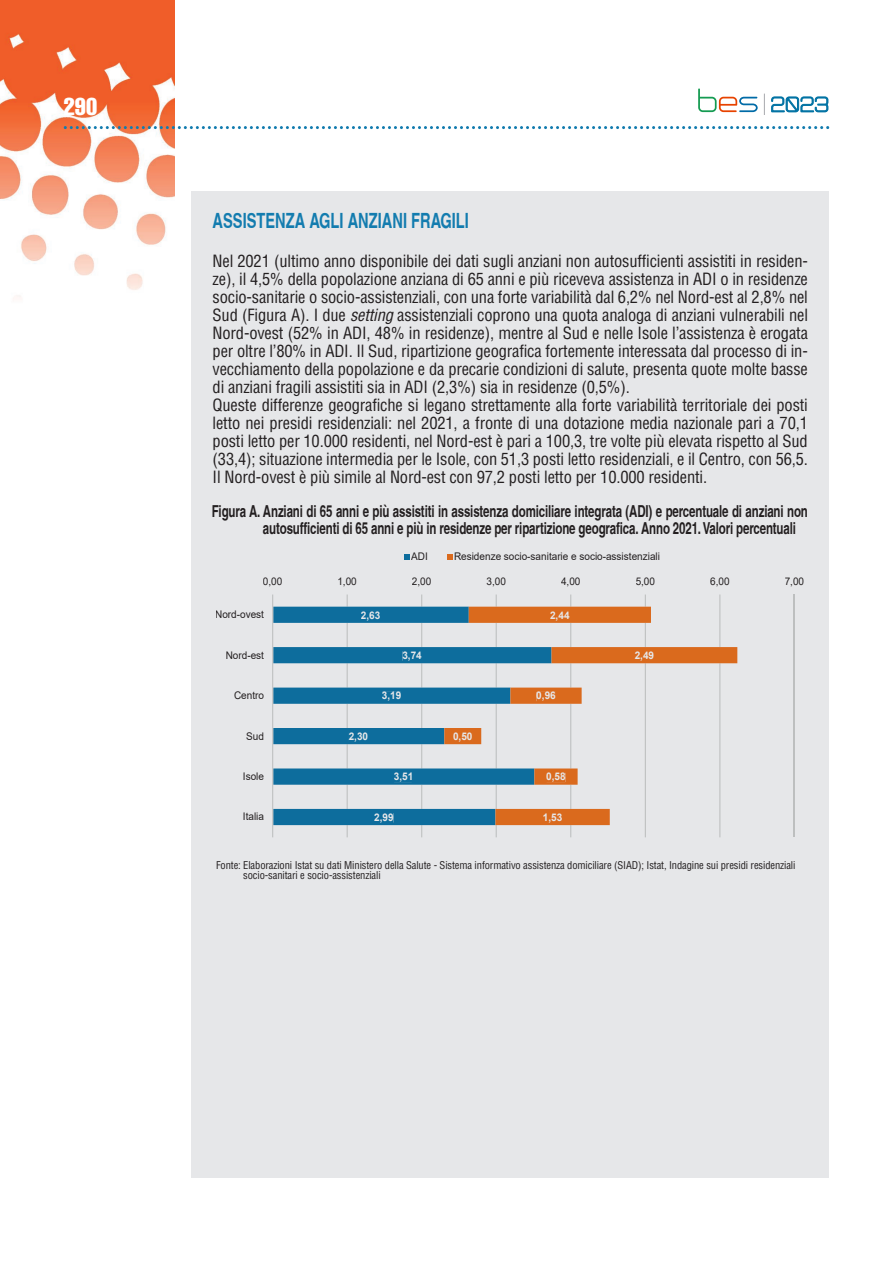
<style>
.page{position:relative;width:893px;height:1263px;background:#fff}
.page>*{position:absolute;margin:0;border:0;box-sizing:border-box;transform-origin:0 0}
.t1{font:24px "Helvetica LT Std Comp";color:#fff}
.t2{font:700 condensed 21px "Helvetica";color:#137caf;scale:.85 1}
.t3{font:condensed 16.5px/18px "Helvetica LT Std";letter-spacing:-.01em;color:#231f20}
.t4{font:700 condensed 16.5px/16.5px "Helvetica";letter-spacing:-.01em;color:#231f20;scale:.85 1}
.t5{font:condensed 10.5px/10.5px "Helvetica LT Std";letter-spacing:-.01em;color:#231f20}
.t6{font:10.5px "Arial";color:#231f20;scale:.95 1}
.t7{font:700 10.5px "Arial";color:#e6e7e9;scale:.95 1}
.s1{font-style:italic}
</style>
<div class="page">
<img style="left:0;top:0;width:174px;height:297px">
<svg style="left:64px;top:126px;width:765px;height:3px"></svg>
<svg style="left:764px;top:94px;width:1px;height:21px"></svg>
<svg style="left:698px;top:88px;width:60px;height:24px"></svg>
<svg style="left:771px;top:96px;width:57px;height:16px"></svg>
<div style="left:191px;top:191px;width:638px;height:987px;background:#e6e7e9"></div>
<svg style="left:347px;top:594px;width:1px;height:13px"></svg>
<svg style="left:347px;top:825px;width:1px;height:12px"></svg>
<svg style="left:421px;top:594px;width:1px;height:13px"></svg>
<svg style="left:421px;top:825px;width:1px;height:12px"></svg>
<svg style="left:496px;top:594px;width:1px;height:13px"></svg>
<svg style="left:496px;top:825px;width:1px;height:12px"></svg>
<svg style="left:570px;top:594px;width:1px;height:13px"></svg>
<svg style="left:570px;top:825px;width:1px;height:12px"></svg>
<svg style="left:645px;top:594px;width:1px;height:13px"></svg>
<hr style="left:645px;top:663px;width:1px;height:174px;background:#bdbfbf">
<hr style="left:719px;top:594px;width:1px;height:53px;background:#bdbfbf">
<hr style="left:719px;top:663px;width:1px;height:174px;background:#bdbfbf">
<hr style="left:794px;top:594px;width:1px;height:243px;background:#bdbfbf">
<svg style="left:273px;top:607px;width:171px;height:218px"></svg>
<svg style="left:444px;top:607px;width:293px;height:218px"></svg>
<svg style="left:272px;top:594px;width:1px;height:243px"></svg>
<div style="left:361px;top:611px;width:19px;height:9px;background:#0d6d9d"></div>
<div style="left:403px;top:651px;width:19px;height:10px;background:#0d6d9d"></div>
<div style="left:382px;top:692px;width:19px;height:9px;background:#0d6d9d"></div>
<div style="left:349px;top:732px;width:19px;height:9px;background:#0d6d9d"></div>
<div style="left:394px;top:773px;width:18px;height:9px;background:#0d6d9d"></div>
<div style="left:374px;top:813px;width:19px;height:9px;background:#0d6d9d"></div>
<div style="left:550px;top:611px;width:19px;height:9px;background:#da6a1d"></div>
<div style="left:635px;top:651px;width:19px;height:10px;background:#da6a1d"></div>
<div style="left:537px;top:692px;width:18px;height:9px;background:#da6a1d"></div>
<div style="left:453px;top:732px;width:19px;height:9px;background:#da6a1d"></div>
<div style="left:547px;top:773px;width:18px;height:9px;background:#da6a1d"></div>
<div style="left:544px;top:813px;width:18px;height:9px;background:#da6a1d"></div>
<svg style="left:404px;top:554px;width:5px;height:5px"></svg>
<svg style="left:447px;top:554px;width:5px;height:5px"></svg>
<h1 class="t1" style="left:64px;top:91px;width:35px">290</h1>
<p class="t2" style="left:213px;top:208px;width:303px">ASSISTENZA AGLI ANZIANI FRAGILI</p>
<p class="t3" style="left:213px;top:252px;width:597px">Nel 2021 (ultimo anno disponibile dei dati sugli anziani non autosufficienti assistiti in residen&shy;ze), il 4,5% della popolazione anziana di 65 anni e più riceveva assistenza in ADI o in residenze socio-sanitarie o socio-assistenziali, con una forte variabilità dal 6,2% nel Nord-est al 2,8% nel Sud (Figura A). I due <span class="s1">setting</span> assistenziali coprono una quota analoga di anziani vulnerabili nel Nord-ovest (52% in ADI, 48% in residenze), mentre al Sud e nelle Isole l’assistenza è erogata per oltre l’80% in ADI. Il Sud, ripartizione geografica fortemente interessata dal processo di in&shy;vecchiamento della popolazione e da precarie condizioni di salute, presenta quote molte basse di anziani fragili assistiti sia in ADI (2,3%) sia in residenze (0,5%).<br>Queste differenze geografiche si legano strettamente alla forte variabilità territoriale dei posti letto nei presidi residenziali: nel 2021, a fronte di una dotazione media nazionale pari a 70,1 posti letto per 10.000 residenti, nel Nord-est è pari a 100,3, tre volte più elevata rispetto al Sud (33,4); situazione intermedia per le Isole, con 51,3 posti letto residenziali, e il Centro, con 56,5.<br>Il Nord-ovest è più simile al Nord-est con 97,2 posti letto per 10.000 residenti.</p>
<p class="t4" style="left:263px;top:503px;width:643px;text-indent:-51px">Figura A. Anziani di 65 anni e più assistiti in assistenza domiciliare integrata (ADI) e percentuale di anziani non autosufficienti di 65 anni e più in residenze per ripartizione geografica. Anno 2021. Valori percentuali</p>
<p class="t6" style="left:411px;top:549px;width:19px">ADI</p>
<p class="t6" style="left:454px;top:549px;width:218px">Residenze socio-sanitarie e socio-assistenziali</p>
<p class="t6" style="left:263px;top:574px;width:22px">0,00</p>
<p class="t6" style="left:337px;top:574px;width:22px">1,00</p>
<p class="t6" style="left:412px;top:574px;width:22px">2,00</p>
<p class="t6" style="left:487px;top:574px;width:22px">3,00</p>
<p class="t6" style="left:561px;top:574px;width:22px">4,00</p>
<p class="t6" style="left:636px;top:574px;width:22px">5,00</p>
<p class="t6" style="left:710px;top:574px;width:22px">6,00</p>
<p class="t6" style="left:785px;top:574px;width:22px">7,00</p>
<p class="t6" style="left:215px;top:607px;width:53px">Nord-ovest</p>
<p class="t6" style="left:226px;top:648px;width:42px">Nord-est</p>
<p class="t6" style="left:234px;top:688px;width:33px">Centro</p>
<p class="t6" style="left:246px;top:729px;width:20px">Sud</p>
<p class="t6" style="left:243px;top:769px;width:24px">Isole</p>
<p class="t6" style="left:243px;top:809px;width:24px">Italia</p>
<p class="t7" style="left:361px;top:607px;width:22px">2,63</p>
<p class="t7" style="left:550px;top:607px;width:22px">2,44</p>
<p class="t7" style="left:402px;top:648px;width:22px">3,74</p>
<p class="t7" style="left:635px;top:648px;width:22px">2,49</p>
<p class="t7" style="left:382px;top:688px;width:22px">3,19</p>
<p class="t7" style="left:536px;top:688px;width:22px">0,96</p>
<p class="t7" style="left:349px;top:729px;width:22px">2,30</p>
<p class="t7" style="left:453px;top:729px;width:22px">0,50</p>
<p class="t7" style="left:394px;top:769px;width:22px">3,51</p>
<p class="t7" style="left:546px;top:769px;width:22px">0,58</p>
<p class="t7" style="left:543px;top:810px;width:22px">1,53</p>
<p class="t7" style="left:374px;top:810px;width:22px">2,99</p>
<p class="t5" style="left:243px;top:859px;width:554px;text-indent:-27px">Fonte: Elaborazioni Istat su dati Ministero della Salute - Sistema informativo assistenza domiciliare (SIAD); Istat, Indagine sui presidi residenziali socio-sanitari e socio-assistenziali</p>
</div>
